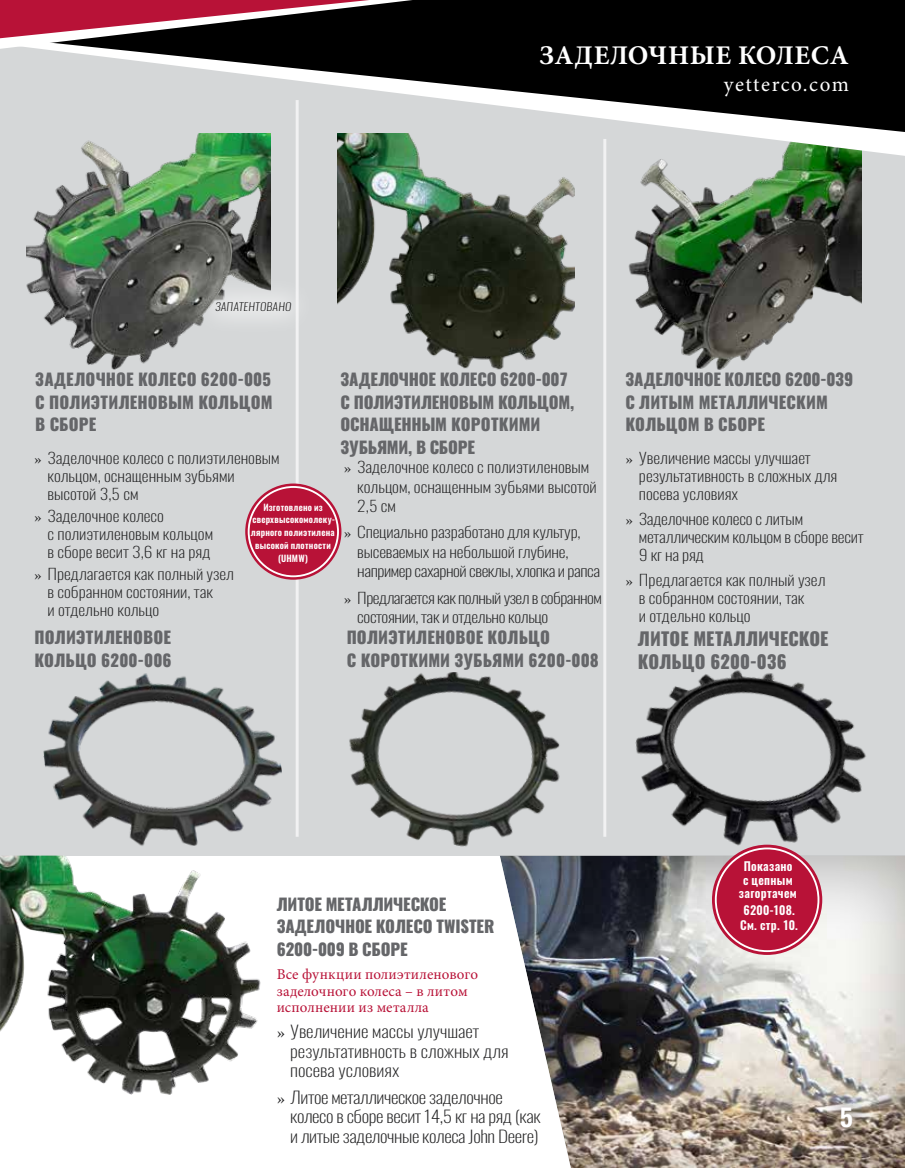
<style>
.page{position:relative;width:905px;height:1168px;background:#fff}
.page>*{position:absolute;margin:0;border:0;box-sizing:border-box;transform-origin:0 0}
.t1{font:700 27px "Minion Pro";letter-spacing:.02em;color:#fff}
.t2{font:600 24px "Oswald";color:#fff;scale:1.1 1}
.t3{font:21px "Minion Pro";letter-spacing:.07em;color:#fff}
.t4{font:800 18px/22.5px "Oswald";color:#656669}
.t5{font:800 16.5px/22.5px "Oswald";letter-spacing:-.005em;color:#656669}
.t6{font:200 16.5px/19.5px "Oswald";letter-spacing:-.02em;color:#222223;scale:1.18 1}
.t7{font:200 16.5px/19.5px "Oswald";color:#222223;scale:1.18 1}
.t8{font:200 15px/18px "Oswald";color:#222223;scale:1.18 1}
.t9{font:15px/16.5px "Minion Pro";letter-spacing:.01em;color:#b81237}
.t10{font:200 15px/19.5px "Oswald";letter-spacing:-.03em;color:#222223;scale:1.18 1}
.t11{font:600 12px/13.5px "Oswald";letter-spacing:.025em;color:#fff;text-align:center}
.t12{font:italic 200 10.8px "Oswald";letter-spacing:.025em;color:#000;scale:1.1 1}
.t13{font:600 9px/12.8px "Oswald";letter-spacing:.025em;color:#fff;text-align:center}
.s1{font-family:"Minion Pro";font-weight:400}
</style>
<div class="page">
<div style="left:0;top:0;width:904px;height:855px;background:#d5d7d8"></div>
<img style="left:43px;top:673px;width:239px;height:173px">
<img style="left:349px;top:672px;width:211px;height:175px">
<img style="left:337px;top:158px;width:237px;height:212px">
<hr style="left:296px;top:100px;width:2px;height:737px;background:#f1f1f2">
<hr style="left:603px;top:139px;width:3px;height:698px;background:#f1f1f2">
<img style="left:0;top:855px;width:263px;height:240px">
<img style="left:628px;top:158px;width:233px;height:212px">
<div style="left:485px;top:844px;width:419px;height:324px;background:#000;opacity:.3"></div>
<img style="left:26px;top:158px;width:244px;height:212px">
<div style="left:191px;top:276px;width:125px;height:60px;background:#fff;opacity:.75"></div>
<img style="left:630px;top:670px;width:246px;height:188px">
<svg style="left:245px;top:483px;width:96px;height:97px"></svg>
<div style="left:249px;top:487px;width:89px;height:89px;background:#b81237;border-radius:50%"></div>
<div style="left:248px;top:486px;width:91px;height:91px;border:2px solid #fff;border-radius:50%"></div>
<svg style="left:712px;top:844px;width:110px;height:111px"></svg>
<div style="left:715px;top:848px;width:103px;height:103px;background:#b81237;border-radius:50%"></div>
<div style="left:714px;top:847px;width:105px;height:105px;border:2px solid #fff;border-radius:50%"></div>
<div style="left:821px;top:1088px;width:51px;height:59px;background:#6b625d;opacity:.37"></div>
<svg style="left:722px;top:133px;width:182px;height:25px"></svg>
<svg style="left:526px;top:0;width:378px;height:133px;fill:#000"></svg>
<img style="left:81px;top:0;width:445px;height:158px">
<svg style="left:0;top:0;width:500px;height:133px"></svg>
<p class="t12" style="left:215px;top:299px;width:71px">ЗАПАТЕНТОВАНО</p>
<h1 class="t1" style="left:539px;top:36px;width:311px">ЗАДЕЛОЧНЫЕ КОЛЕСА</h1>
<h3 class="t3" style="left:724px;top:70px;width:126px">yetterco.com</h3>
<p class="t5" style="left:35px;top:369px;width:239px;text-align:justify">ЗАДЕЛОЧНОЕ КОЛЕСО 6200-005<br>С ПОЛИЭТИЛЕНОВЫМ КОЛЬЦОМ В СБОРЕ</p>
<p class="t5" style="left:340px;top:369px;width:235px">ЗАДЕЛОЧНОЕ КОЛЕСО 6200-007<br>С ПОЛИЭТИЛЕНОВЫМ КОЛЬЦОМ,<br>ОСНАЩЕННЫМ КОРОТКИМИ<br>ЗУБЬЯМИ, В СБОРЕ</p>
<p class="t5" style="left:625px;top:369px;width:229px">ЗАДЕЛОЧНОЕ КОЛЕСО 6200-039<br>С ЛИТЫМ МЕТАЛЛИЧЕСКИМ<br>КОЛЬЦОМ В СБОРЕ</p>
<p class="t8" style="left:47px;top:447px;width:198px;text-indent:-14px"><span class="s1">»</span> Заделочное колесо с полиэтиленовым кольцом, оснащенным зубьями высотой 3,5 см</p>
<p class="t8" style="left:47px;top:505px;width:142px;text-indent:-14px"><span class="s1">»</span> Заделочное колесо<br>с полиэтиленовым кольцом в сборе весит 3,6 кг на ряд</p>
<p class="t8" style="left:47px;top:563px;width:160px;text-indent:-14px"><span class="s1">»</span> Предлагается как полный узел в собранном состоянии, так<br>и отдельно кольцо</p>
<p class="t8" style="left:639px;top:447px;width:170px;text-indent:-14px"><span class="s1">»</span> Увеличение массы улучшает результативность в сложных для посева условиях</p>
<p class="t8" style="left:639px;top:508px;width:192px;text-indent:-14px"><span class="s1">»</span> Заделочное колесо с литым металлическим кольцом в сборе весит<br>9 кг на ряд</p>
<p class="t8" style="left:639px;top:569px;width:160px;text-indent:-14px"><span class="s1">»</span> Предлагается как полный узел в собранном состоянии, так<br>и отдельно кольцо</p>
<p class="t8" style="left:357px;top:455px;width:204px;line-height:19.5px;text-indent:-14px"><span class="s1">»</span> Заделочное колесо с полиэтиленовым кольцом, оснащенным зубьями высотой<br>2,5 см</p>
<p class="t8" style="left:357px;top:521px;width:207px;line-height:19.5px;text-indent:-14px"><span class="s1">»</span> Специально разработано для культур, высеваемых на небольшой глубине, например сахарной свеклы, хлопка и рапса</p>
<p class="t10" style="left:357px;top:586px;width:209px;text-indent:-14px"><span class="s1">»</span> Предлагается как полный узел в собранном состоянии, так и отдельно кольцо</p>
<p class="t13" style="left:251px;top:501px;width:86px">Изготовлено из сверхвысокомолеку&shy;лярного полиэтилена высокой плотности (UHMW)</p>
<p class="t5" style="left:34px;top:627px;width:139px">ПОЛИЭТИЛЕНОВОЕ<br>КОЛЬЦО 6200-006</p>
<p class="t5" style="left:347px;top:627px;width:254px">ПОЛИЭТИЛЕНОВОЕ КОЛЬЦО<br>С КОРОТКИМИ ЗУБЬЯМИ 6200-008</p>
<p class="t4" style="left:638px;top:628px;width:192px">ЛИТОЕ МЕТАЛЛИЧЕСКОЕ<br>КОЛЬЦО 6200-036</p>
<p class="t5" style="left:277px;top:893px;width:219px">ЛИТОЕ МЕТАЛЛИЧЕСКОЕ<br>ЗАДЕЛОЧНОЕ КОЛЕСО TWISTER<br>6200-009 В СБОРЕ</p>
<p class="t9" style="left:277px;top:966px;width:203px">Все функции полиэтиленового заделочного колеса – в литом исполнении из металла</p>
<p class="t7" style="left:290px;top:1020px;width:186px;text-indent:-13px"><span class="s1">»</span> Увеличение массы улучшает результативность в сложных для посева условиях</p>
<p class="t6" style="left:290px;top:1085px;width:214px;text-indent:-13px"><span class="s1">»</span> Литое металлическое заделочное колесо в сборе весит 14,5 кг на ряд (как и литые заделочные колеса John Deere)</p>
<p class="t11" style="left:739px;top:860px;width:59px">Показано<br>с цепным загортачем</p>
<p class="t11" style="left:740px;top:902px;width:59px;line-height:15.8px;text-align:left">6200-108.<br>См. стр. 10.</p>
<h2 class="t2" style="left:840px;top:1105px;width:14px">5</h2>
</div>
